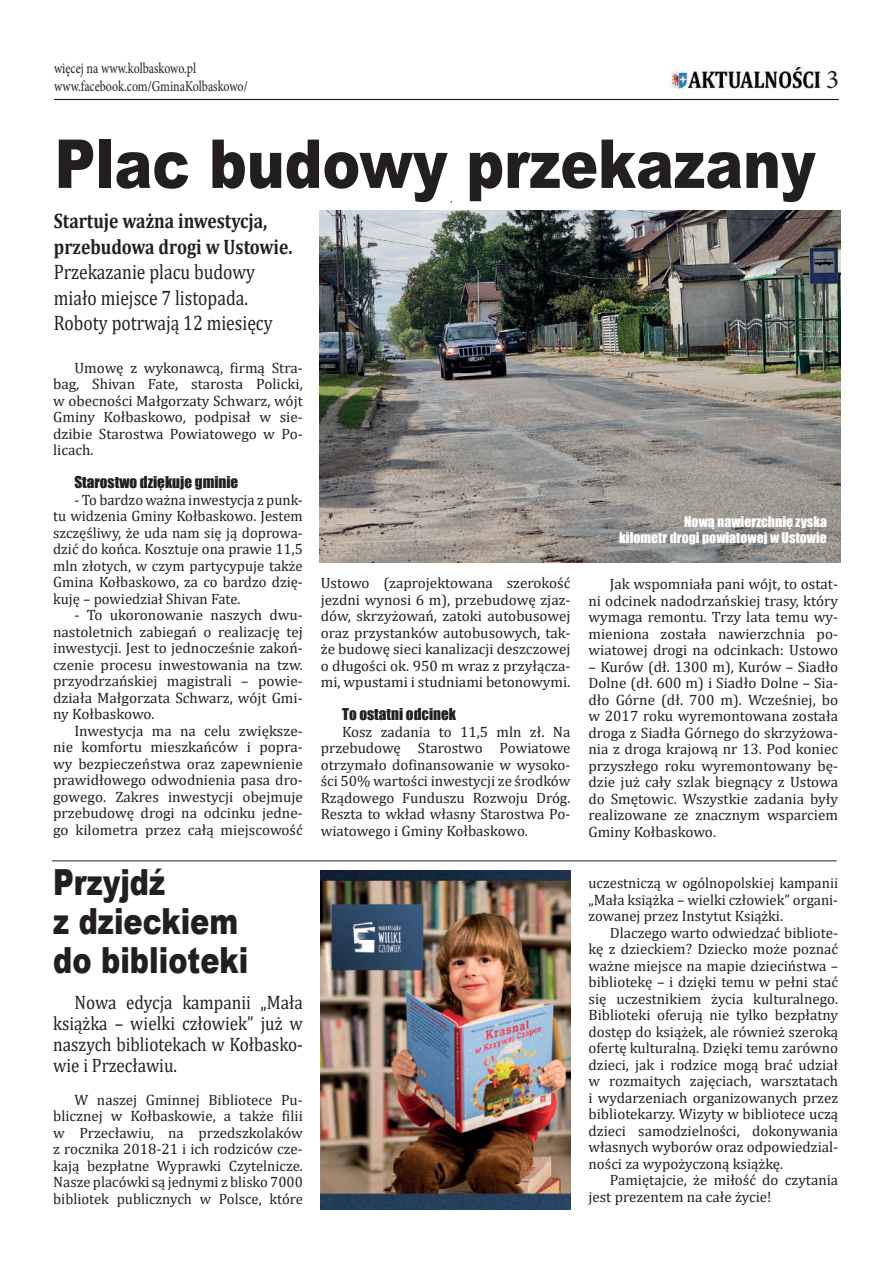
<style>
.page{position:relative;width:893px;height:1263px;background:#fff}
.page>*{position:absolute;margin:0;border:0;box-sizing:border-box;transform-origin:0 0}
.t1{font:900 67.5px "Arial";color:#231f20;scale:.84 1}
.t2{font:900 36px/39px "Arial";color:#231f20;scale:.8 1}
.t3{font:27px "Minion Pro";color:#231f20}
.t4{font:21px/25.5px "Cambria";color:#231f20;scale:.84 1}
.t5{font:700 21px/25.5px "Cambria";color:#231f20;scale:.84 1}
.t6{font:19.5px/21px "Cambria";color:#231f20;text-align:justify;scale:.88 1}
.t7{font:15px/16.5px "Cambria";color:#231f20;text-align:justify}
.t8{font:15px/18px "Minion Pro";letter-spacing:-.005em;color:#231f20;scale:.8 1}
.t9{font:15px "Impact";color:#231f20}
.t10{font:13.5px/16.2px "Impact";color:#fff;text-align:right}
</style>
<div class="page">
<hr style="left:54px;top:99px;width:785px;height:1px;background:#231f20">
<img style="left:670px;top:65px;width:152px;height:24px">
<img style="left:320px;top:210px;width:520px;height:352px">
<hr style="left:52px;top:860px;width:785px;height:1px;background:#231f20">
<img style="left:321px;top:870px;width:250px;height:339px">
<p class="t8" style="left:54px;top:60px;width:244px">więcej na www.kolbaskowo.pl www.facebook.com/GminaKolbaskowo/</p>
<h3 class="t3" style="left:826px;top:62px;width:14px">3</h3>
<h1 class="t1" style="left:55px;top:115px;width:907px">Plac budowy przekazany</h1>
<h3 class="t5" style="left:54px;top:207px;width:285px">Startuje ważna inwestycja, przebudowa drogi w Ustowie.</h3>
<h3 class="t4" style="left:54px;top:259px;width:262px">Przekazanie placu budowy miało miejsce 7 listopada.<br>Roboty potrwają 12 miesięcy</h3>
<p class="t7" style="left:53px;top:359px;width:251px;text-indent:21px">Umowę z wykonawcą, firmą Stra&shy;bag, Shivan Fate, starosta Policki, w obecności Małgorzaty Schwarz, wójt Gminy Kołbaskowo, podpisał w sie&shy;dzibie Starostwa Powiatowego w Po&shy;licach.</p>
<p class="t9" style="left:74px;top:471px;width:165px">Starostwo dziękuje gminie</p>
<p class="t7" style="left:53px;top:491px;width:251px;text-indent:21px">- To bardzo ważna inwestycja z punk&shy;tu widzenia Gminy Kołbaskowo. Jestem szczęśliwy, że uda nam się ją doprowa&shy;dzić do końca. Kosztuje ona prawie 11,5 mln złotych, w czym partycypuje także Gmina Kołbaskowo, za co bardzo dzię&shy;kuję – powiedział Shivan Fate.</p>
<p class="t7" style="left:53px;top:607px;width:251px;text-indent:21px">- To ukoronowanie naszych dwu&shy;nastoletnich zabiegań o realizację tej inwestycji. Jest to jednocześnie zakoń&shy;czenie procesu inwestowania na tzw. przyodrzańskiej magistrali – powie&shy;działa Małgorzata Schwarz, wójt Gmi&shy;ny Kołbaskowo.</p>
<p class="t7" style="left:53px;top:722px;width:251px;text-indent:21px">Inwestycja ma na celu zwiększe&shy;nie komfortu mieszkańców i popra&shy;wy bezpieczeństwa oraz zapewnienie prawidłowego odwodnienia pasa dro&shy;gowego. Zakres inwestycji obejmuje przebudowę drogi na odcinku jedne&shy;go kilometra przez całą miejscowość</p>
<h2 class="t2" style="left:53px;top:861px;width:246px">Przyjdź<br>z dzieckiem do biblioteki</h2>
<h3 class="t6" style="left:53px;top:991px;width:285px;text-indent:21px">Nowa edycja kampanii „Mała książka – wielki człowiek” już w naszych bibliotekach w Kołbasko&shy;wie i Przecławiu.</h3>
<p class="t7" style="left:53px;top:1091px;width:251px;text-indent:21px">W naszej Gminnej Bibliotece Pu&shy;blicznej w Kołbaskowie, a także filii w Przecławiu, na przedszkolaków z rocznika 2018-21 i ich rodziców cze&shy;kają bezpłatne Wyprawki Czytelnicze.<br>Nasze placówki są jednymi z blisko 7000 bibliotek publicznych w Polsce, które</p>
<p class="t7" style="left:321px;top:575px;width:251px">Ustowo (zaprojektowana szerokość jezdni wynosi 6 m), przebudowę zjaz&shy;dów, skrzyżowań, zatoki autobusowej oraz przystanków autobusowych, tak&shy;że budowę sieci kanalizacji deszczowej o długości ok. 950 m wraz z przyłącza&shy;mi, wpustami i studniami betonowymi.</p>
<p class="t9" style="left:342px;top:702px;width:116px">To ostatni odcinek</p>
<p class="t7" style="left:321px;top:723px;width:251px;text-indent:21px">Kosz zadania to 11,5 mln zł. Na przebudowę Starostwo Powiatowe otrzymało dofinansowanie w wysoko&shy;ści 50% wartości inwestycji ze środków Rządowego Funduszu Rozwoju Dróg.<br>Reszta to wkład własny Starostwa Po&shy;wiatowego i Gminy Kołbaskowo.</p>
<p class="t10" style="left:619px;top:513px;width:209px">Nową nawierzchnię zyska<br>kilometr drogi powiatowej w Ustowie</p>
<p class="t7" style="left:588px;top:576px;width:251px;text-indent:21px">Jak wspomniała pani wójt, to ostat&shy;ni odcinek nadodrzańskiej trasy, który wymaga remontu. Trzy lata temu wy&shy;mieniona została nawierzchnia po&shy;wiatowej drogi na odcinkach: Ustowo</p>
<p class="t7" style="left:588px;top:658px;width:251px">– Kurów (dł. 1300 m), Kurów – Siadło Dolne (dł. 600 m) i Siadło Dolne – Sia&shy;dło Górne (dł. 700 m). Wcześniej, bo w 2017 roku wyremontowana została droga z Siadła Górnego do skrzyżowa&shy;nia z droga krajową nr 13. Pod koniec przyszłego roku wyremontowany bę&shy;dzie już cały szlak biegnący z Ustowa do Smętowic. Wszystkie zadania były realizowane ze znacznym wsparciem Gminy Kołbaskowo.</p>
<p class="t7" style="left:588px;top:875px;width:251px">uczestniczą w ogólnopolskiej kampanii „Mała książka – wielki człowiek” organi&shy;zowanej przez Instytut Książki.</p>
<p class="t7" style="left:588px;top:924px;width:251px;text-indent:21px">Dlaczego warto odwiedzać bibliote&shy;kę z dzieckiem? Dziecko może poznać ważne miejsce na mapie dzieciństwa – bibliotekę – i dzięki temu w pełni stać się uczestnikiem życia kulturalnego.<br>Biblioteki oferują nie tylko bezpłatny dostęp do książek, ale również szeroką ofertę kulturalną. Dzięki temu zarówno dzieci, jak i rodzice mogą brać udział w rozmaitych zajęciach, warsztatach i wydarzeniach organizowanych przez bibliotekarzy. Wizyty w bibliotece uczą dzieci samodzielności, dokonywania własnych wyborów oraz odpowiedzial&shy;ności za wypożyczoną książkę.</p>
<p class="t7" style="left:588px;top:1172px;width:251px;text-indent:21px">Pamiętajcie, że miłość do czytania jest prezentem na całe życie!</p>
</div>
